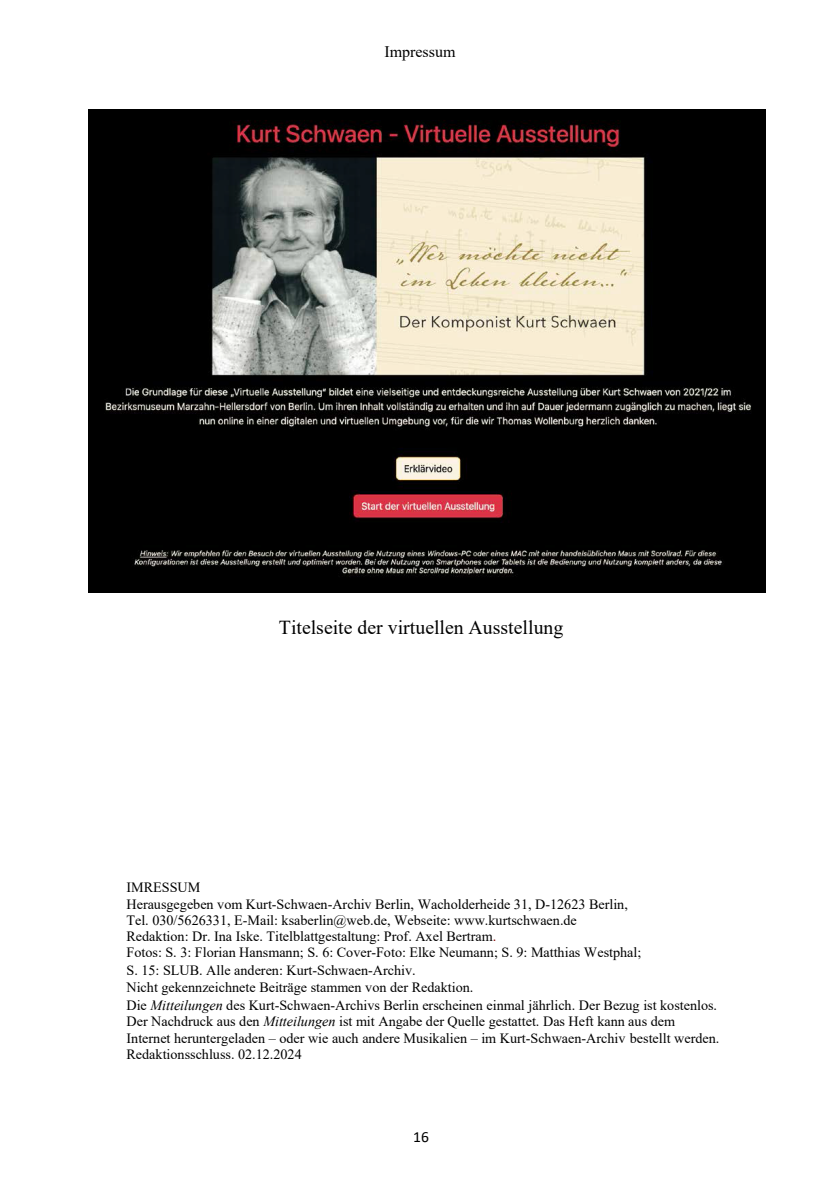
<style>
.page{position:relative;width:840px;height:1191px;background:#fff}
.page>*{position:absolute;margin:0;border:0;box-sizing:border-box;transform-origin:0 0}
.t1{font:19.8px "Times New Roman";color:#000}
.t2{font:16px "Times New Roman";color:#000}
.t3{font:15.6px "Calibri";color:#000}
.t4{font:14.2px/16.6px "Times New Roman";color:#000}
.s1{color:#800000}
.s2{font-style:italic}
</style>
<div class="page">
<img style="left:88px;top:110px;width:676px;height:482px">
<p class="t2" style="left:384px;top:40px;width:73px">Impressum</p>
<h1 class="t1" style="left:279px;top:613px;width:286px">Titelseite der virtuellen Ausstellung</h1>
<p class="t4" style="left:126px;top:878px;width:594px">IMRESSUM<br>Herausgegeben vom Kurt-Schwaen-Archiv Berlin, Wacholderheide 31, D-12623 Berlin,<br>Tel. 030/5626331, E-Mail: ksaberlin@web.de, Webseite: www.kurtschwaen.de<br>Redaktion: Dr. Ina Iske. Titelblattgestaltung: Prof. Axel Bertram<span class="s1">.<br></span>Fotos: S. 3: Florian Hansmann; S. 6: Cover-Foto: Elke Neumann; S. 9: Matthias Westphal;<br>S. 15: SLUB. Alle anderen: Kurt-Schwaen-Archiv.<br>Nicht gekennzeichnete Beiträge stammen von der Redaktion.<br>Die <span class="s2">Mitteilungen</span> des Kurt-Schwaen-Archivs Berlin erscheinen einmal jährlich. Der Bezug ist kostenlos.<br>Der Nachdruck aus den <span class="s2">Mitteilungen</span> ist mit Angabe der Quelle gestattet. Das Heft kann aus dem Internet heruntergeladen – oder wie auch andere Musikalien – im Kurt-Schwaen-Archiv bestellt werden.<br>Redaktionsschluss. 02.12.2024</p>
<p class="t3" style="left:413px;top:1125px;width:17px">16</p>
</div>
